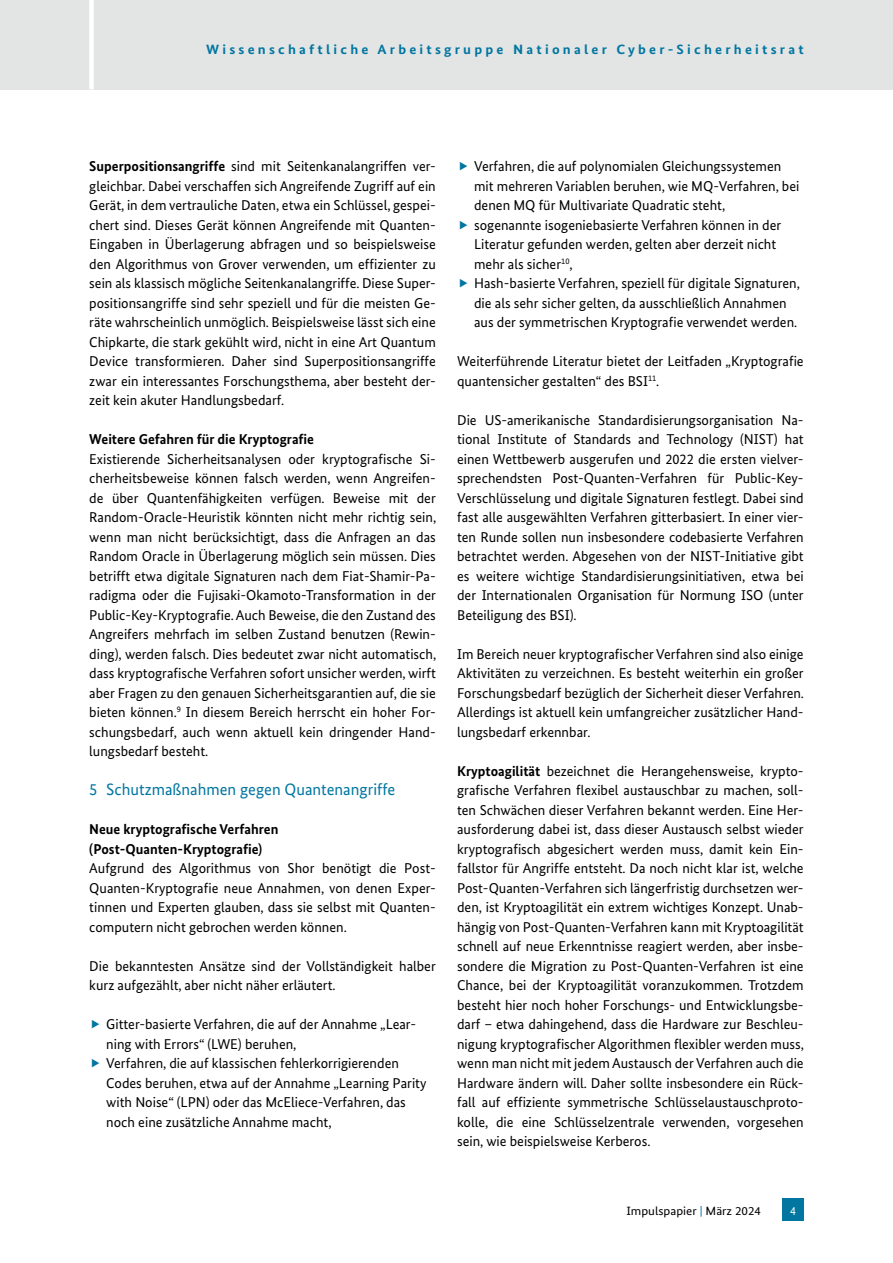
<style>
.page{position:relative;width:893px;height:1263px;background:#fff}
.page>*{position:absolute;margin:0;border:0;box-sizing:border-box;transform-origin:0 0}
.H1{font:16.5px "Bundes Sans";color:#0076a0}
.Fließtext{font:14.25px/19.5px "Bundes Sans";color:#000}
.H2{font:700 14.25px/19.5px "Bundes Sans";color:#000}
.t1{font:700 13.5px "Bundes Sans";letter-spacing:.22em;color:#0076a0;scale:1.08 1}
.t2{font:12px "Bundes Sans";color:#000;scale:1.08 1}
.t3{font:12px "Bundes Sans";color:#fff}
.s1{font-weight:700}
.s2{color:#0076a0}
</style>
<div class="page">
<div style="left:0;top:0;width:893px;height:89px;background:#e3e4e4"></div>
<div style="left:89px;top:0;width:5px;height:89px;background:#fff"></div>
<div style="left:782px;top:1198px;width:22px;height:22px;background:#0076a0"></div>
<p class="t1" style="left:206px;top:42px;width:555px">Wissenschaftliche Arbeitsgruppe Nationaler Cyber-Sicherheitsrat</p>
<p class="Fließtext" style="left:89px;top:156px;width:348px;text-align:justify"><span class="s1">Superpositionsangriffe</span> sind mit Seitenkanalangriffen ver&shy;gleichbar. Dabei verschaffen sich Angreifende Zugriff auf ein Gerät, in dem vertrauliche Daten, etwa ein Schlüssel, gespei&shy;chert sind. Dieses Gerät können Angreifende mit Quanten-Eingaben in Überlagerung abfragen und so beispielsweise den Algorithmus von Grover verwenden, um effizienter zu sein als klassisch mögliche Seitenkanalangriffe. Diese Super&shy;positionsangriffe sind sehr speziell und für die meisten Ge&shy;räte wahrscheinlich unmöglich. Beispielsweise lässt sich eine Chipkarte, die stark gekühlt wird, nicht in eine Art Quantum Device transformieren. Daher sind Superpositionsangriffe zwar ein interessantes Forschungsthema, aber besteht der&shy;zeit kein akuter Handlungsbedarf.</p>
<h3 class="H2" style="left:89px;top:429px;width:226px">Weitere Gefahren für die Kryptografie</h3>
<p class="Fließtext" style="left:89px;top:449px;width:348px;text-align:justify">Existierende Sicherheitsanalysen oder kryptografische Si&shy;cherheitsbeweise können falsch werden, wenn Angreifen&shy;de über Quantenfähigkeiten verfügen. Beweise mit der Random-Oracle-Heuristik könnten nicht mehr richtig sein, wenn man nicht berücksichtigt, dass die Anfragen an das Random Oracle in Überlagerung möglich sein müssen. Dies betrifft etwa digitale Signaturen nach dem Fiat-Shamir-Pa&shy;radigma oder die Fujisaki-Okamoto-Transformation in der Public-Key-Kryptografie. Auch Beweise, die den Zustand des Angreifers mehrfach im selben Zustand benutzen (Rewin&shy;ding), werden falsch. Dies bedeutet zwar nicht automatisch, dass kryptografische Verfahren sofort unsicher werden, wirft aber Fragen zu den genauen Sicherheitsgarantien auf, die sie bieten können.<sup>9</sup> In diesem Bereich herrscht ein hoher For&shy;schungsbedarf, auch wenn aktuell kein dringender Hand&shy;lungsbedarf besteht.</p>
<h2 class="H1" style="left:89px;top:780px;width:308px">5 Schutzmaßnahmen gegen Quantenangriffe</h2>
<h3 class="H2" style="left:89px;top:819px;width:191px">Neue kryptografische Verfahren (Post-Quanten-Kryptografie)</h3>
<p class="Fließtext" style="left:89px;top:858px;width:348px;text-align:justify">Aufgrund des Algorithmus von Shor benötigt die Post-Quanten-Kryptografie neue Annahmen, von denen Exper&shy;tinnen und Experten glauben, dass sie selbst mit Quanten&shy;computern nicht gebrochen werden können.</p>
<p class="Fließtext" style="left:89px;top:956px;width:348px">Die bekanntesten Ansätze sind der Vollständigkeit halber kurz aufgezählt, aber nicht näher erläutert.</p>
<p class="Fließtext" style="left:106px;top:1014px;width:311px">Gitter-basierte Verfahren, die auf der Annahme „Lear&shy;ning with Errors“ (LWE) beruhen,</p>
<p class="Fließtext" style="left:106px;top:1053px;width:322px">Verfahren, die auf klassischen fehlerkorrigierenden Codes beruhen, etwa auf der Annahme „Learning Parity with Noise“ (LPN) oder das McEliece-Verfahren, das noch eine zusätzliche Annahme macht,</p>
<p class="Fließtext" style="left:474px;top:156px;width:327px">Verfahren, die auf polynomialen Gleichungssystemen mit mehreren Variablen beruhen, wie MQ-Verfahren, bei denen MQ für Multivariate Quadratic steht,</p>
<p class="Fließtext" style="left:474px;top:215px;width:309px">sogenannte isogeniebasierte Verfahren können in der<br>Literatur gefunden werden, gelten aber derzeit nicht mehr als sicher<sup>10</sup>,</p>
<p class="Fließtext" style="left:474px;top:273px;width:327px">Hash-basierte Verfahren, speziell für digitale Signaturen, die als sehr sicher gelten, da ausschließlich Annahmen aus der symmetrischen Kryptografie verwendet werden.</p>
<p class="Fließtext" style="left:457px;top:351px;width:348px">Weiterführende Literatur bietet der Leitfaden „Kryptografie quantensicher gestalten“ des BSI<sup>11</sup>.</p>
<p class="Fließtext" style="left:457px;top:410px;width:348px;text-align:justify">Die US-amerikanische Standardisierungsorganisation Na&shy;tional Institute of Standards and Technology (NIST) hat einen Wettbewerb ausgerufen und 2022 die ersten vielver&shy;sprechendsten Post-Quanten-Verfahren für Public-Key-Verschlüsselung und digitale Signaturen festlegt. Dabei sind fast alle ausgewählten Verfahren gitterbasiert. In einer vier&shy;ten Runde sollen nun insbesondere codebasierte Verfahren betrachtet werden. Abgesehen von der NIST-Initiative gibt es weitere wichtige Standardisierungsinitiativen, etwa bei der Internationalen Organisation für Normung ISO (unter Beteiligung des BSI).</p>
<p class="Fließtext" style="left:457px;top:644px;width:348px;text-align:justify">Im Bereich neuer kryptografischer Verfahren sind also einige Aktivitäten zu verzeichnen. Es besteht weiterhin ein großer Forschungsbedarf bezüglich der Sicherheit dieser Verfahren.<br>Allerdings ist aktuell kein umfangreicher zusätzlicher Hand&shy;lungsbedarf erkennbar.</p>
<p class="Fließtext" style="left:457px;top:761px;width:348px;text-align:justify"><span class="s1">Kryptoagilität</span> bezeichnet die Herangehensweise, krypto&shy;grafische Verfahren flexibel austauschbar zu machen, soll&shy;ten Schwächen dieser Verfahren bekannt werden. Eine Her&shy;ausforderung dabei ist, dass dieser Austausch selbst wieder kryptografisch abgesichert werden muss, damit kein Ein&shy;fallstor für Angriffe entsteht. Da noch nicht klar ist, welche Post-Quanten-Verfahren sich längerfristig durchsetzen wer&shy;den, ist Kryptoagilität ein extrem wichtiges Konzept. Unab&shy;hängig von Post-Quanten-Verfahren kann mit Kryptoagilität schnell auf neue Erkenntnisse reagiert werden, aber insbe&shy;sondere die Migration zu Post-Quanten-Verfahren ist eine Chance, bei der Kryptoagilität voranzukommen. Trotzdem besteht hier noch hoher Forschungs- und Entwicklungsbe&shy;darf – etwa dahingehend, dass die Hardware zur Beschleu&shy;nigung kryptografischer Algorithmen flexibler werden muss, wenn man nicht mit jedem Austausch der Verfahren auch die Hardware ändern will. Daher sollte insbesondere ein Rück&shy;fall auf effiziente symmetrische Schlüsselaustauschproto&shy;kolle, die eine Schlüsselzentrale verwenden, vorgesehen sein, wie beispielsweise Kerberos.</p>
<p class="t2" style="left:626px;top:1204px;width:126px">Impulspapier <span class="s2">|</span> März 2024</p>
<p class="t3" style="left:790px;top:1204px;width:7px">4</p>
</div>
